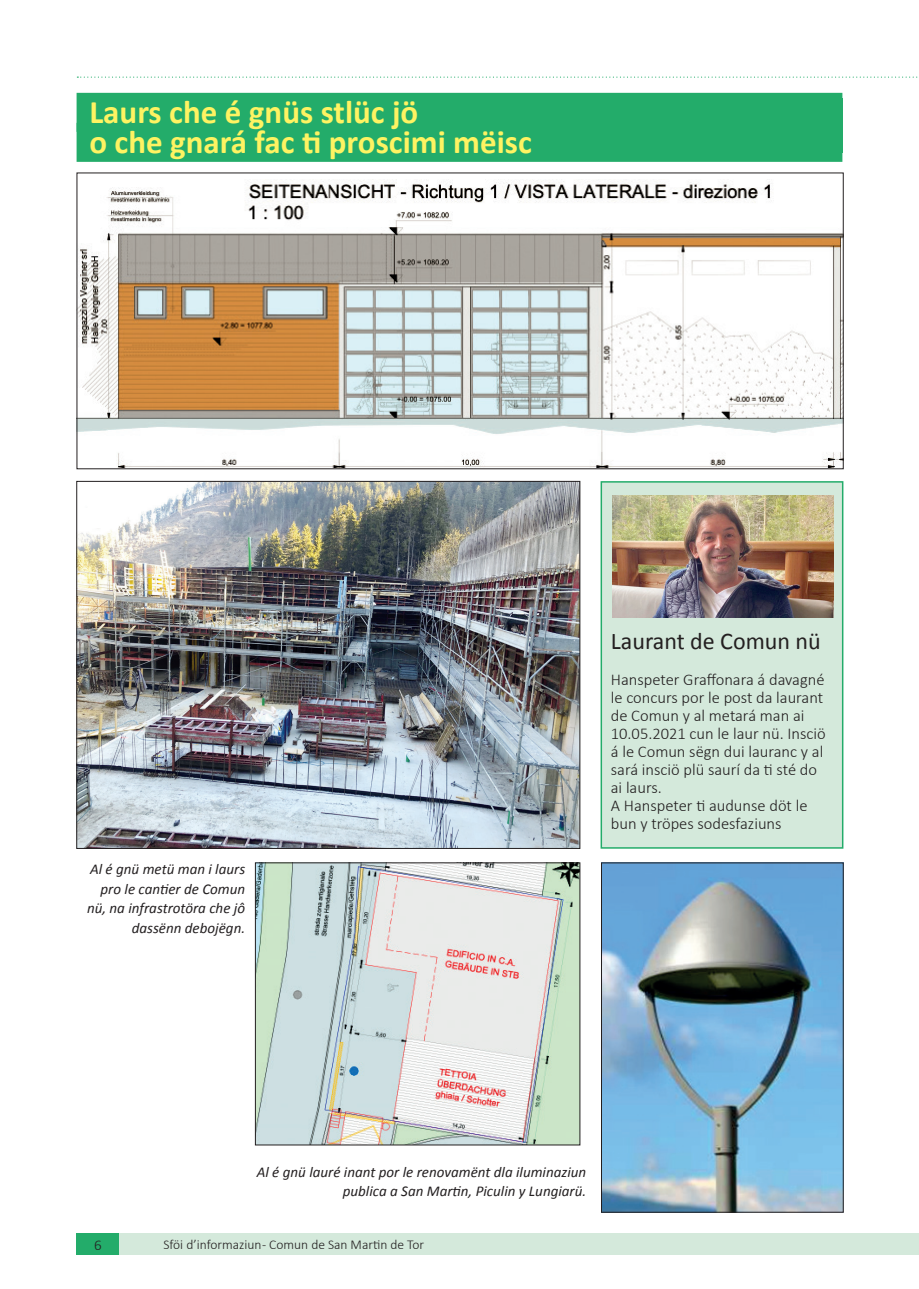
<style>
.page{position:relative;width:919px;height:1289px;background:#fff}
.page>*{position:absolute;margin:0;border:0;box-sizing:border-box;transform-origin:0 0}
.Titul_gran{font:700 33px "Calibri";color:#fef362}
.Titul_2{font:24px "Calibri";color:#231f20}
.t1{font:300 16.5px/18px "Calibri";color:#231f20}
.didascalia{font:italic 15px/19.5px "Calibri";color:#231f20;text-align:right}
.t2{font:300 15px "Calibri";color:#231f20}
.t3{font:300 13.5px "Calibri";color:#231f20}
</style>
<div class="page">
<div style="left:906px;top:1233px;width:12px;height:21px;background:#d4e9db"></div>
<div style="left:77px;top:1233px;width:829px;height:21px;background:#d4e9db"></div>
<div style="left:77px;top:1233px;width:42px;height:21px;background:#23ac6a"></div>
<svg style="left:77px;top:77px;width:841px;height:1px"></svg>
<div style="left:600px;top:481px;width:243px;height:367px;background:#d4e9db;border:2px solid #23ac6a"></div>
<img style="left:78px;top:483px;width:500px;height:363px">
<img style="left:79px;top:179px;width:762px;height:288px">
<img style="left:603px;top:864px;width:238px;height:346px">
<div style="left:601px;top:862px;width:242px;height:350px;border:1px solid #231f20"></div>
<img style="left:257px;top:864px;width:321px;height:279px">
<div style="left:255px;top:862px;width:325px;height:283px;border:1px solid #231f20"></div>
<div style="left:77px;top:93px;width:765px;height:39px;background:#23ac6a"></div>
<div style="left:77px;top:123px;width:765px;height:39px;background:#23ac6a"></div>
<img style="left:612px;top:495px;width:221px;height:122px">
<p class="Titul_gran" style="left:89px;top:88px;width:330px">Laurs che é gnüs stlüc jö</p>
<p class="Titul_gran" style="left:89px;top:118px;width:444px">o che gnará fac ti proscimi mëisc</p>
<p class="didascalia" style="left:87px;top:859px;width:160px">Al é gnü metü man i laurs pro le cantier de Comun nü, na infrastrotöra che jô dassënn debojëgn.</p>
<p class="Titul_2" style="left:610px;top:624px;width:211px">Laurant de Comun nü</p>
<p class="t1" style="left:610px;top:670px;width:216px">Hanspeter Graffonara á davagné le concurs por le post da laurant de Comun y al metará man ai<br>10.05.2021 cun le laur nü. Insciö á le Comun sëgn dui lauranc y al sará insciö plü saurí da ti sté do ai laurs.</p>
<p class="t1" style="left:610px;top:796px;width:198px">A Hanspeter ti audunse döt le bun y tröpes sodesfaziuns</p>
<p class="didascalia" style="left:257px;top:1161px;width:331px">Al é gnü lauré inant por le renovamënt dla iluminaziun publica a San Martin, Piculin y Lungiarü.</p>
<p class="t2" style="left:94px;top:1235px;width:9px">6</p>
<p class="t3" style="left:163px;top:1236px;width:262px">Sföi d’informaziun - Comun de San Martin de Tor</p>
</div>
